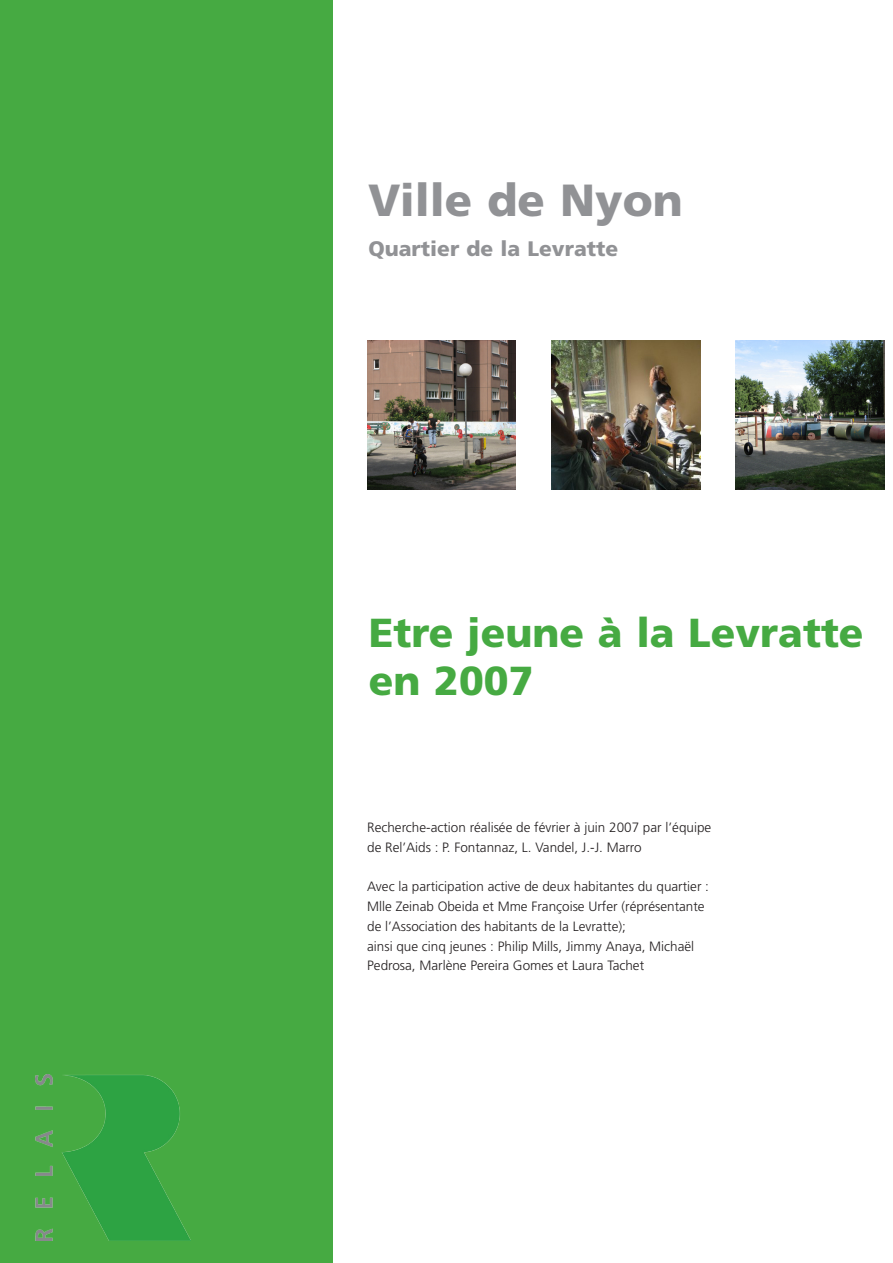
<style>
.page{position:relative;width:893px;height:1263px;background:#fff}
.page>*{position:absolute;margin:0;border:0;box-sizing:border-box;transform-origin:0 0}
.Structure{font:900 45px "Frutiger";color:#919295}
.Structure-2{font:900 40.5px/48px "Frutiger";color:#46aa42}
.Structure-3{font:900 21px "Frutiger";color:#919295}
.Titre02{font:300 13.5px/19.8px "Frutiger";color:#231f20}
</style>
<div class="page">
<img style="left:552px;top:340px;width:149px;height:150px">
<img style="left:736px;top:340px;width:148px;height:150px">
<img style="left:367px;top:340px;width:149px;height:150px">
<div style="left:0;top:0;width:332px;height:1263px;background:#46aa42"></div>
<img style="left:36px;top:1074px;width:154px;height:166px">
<p class="Structure" style="left:368px;top:173px;width:316px">Ville de Nyon</p>
<p class="Structure-3" style="left:368px;top:235px;width:251px">Quartier de la Levratte</p>
<p class="Structure-2" style="left:369px;top:609px;width:496px">Etre jeune à la Levratte en 2007</p>
<p class="Titre02" style="left:367px;top:817px;width:346px">Recherche-action réalisée de février à juin 2007 par l’équipe de Rel’Aids : P. Fontannaz, L. Vandel, J.-J. Marro</p>
<p class="Titre02" style="left:367px;top:877px;width:343px">Avec la participation active de deux habitantes du quartier :<br>Mlle Zeinab Obeida et Mme Françoise Urfer (réprésentante de l’Association des habitants de la Levratte);</p>
<p class="Titre02" style="left:367px;top:936px;width:329px">ainsi que cinq jeunes : Philip Mills, Jimmy Anaya, Michaël<br>Pedrosa, Marlène Pereira Gomes et Laura Tachet</p>
</div>
